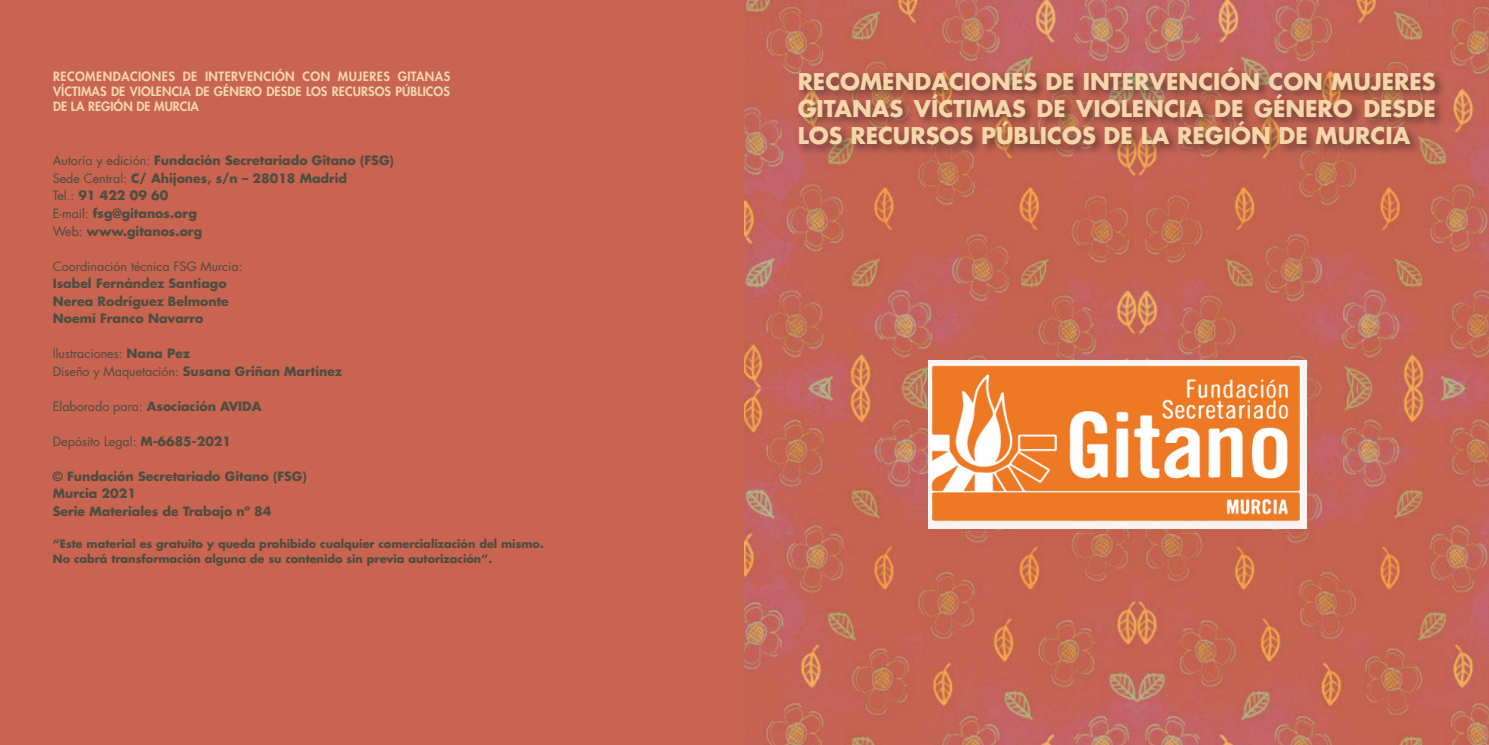
<style>
.page{position:relative;width:1489px;height:745px;background:#fff}
.page>*{position:absolute;margin:0;border:0;box-sizing:border-box;transform-origin:0 0}
.t1{font:700 22.5px/27px "Futura Std";color:#f6d6aa;text-align:justify}
.t2{font:700 12.5px "Futura Std";color:#4d4d41}
.TEXTO{font:800 12.5px/15px "Futura Std";letter-spacing:.005em;color:#f6d6aa;text-align:justify}
.t3{font:12.5px "Futura Std";color:#4d4d41}
.t4{font:700 11.25px "Futura Std";color:#4d4d41}
.s1{font-weight:400}
.s2{font-weight:700}
</style>
<div class="page">
<div style="left:0;top:0;width:747px;height:744px;background:#c86450"></div>
<img style="left:744px;top:0;width:744px;height:744px">
<svg style="left:927px;top:359px;width:379px;height:169px;fill:#faf3f2"></svg>
<div style="left:795px;top:64px;width:652px;height:92px;background:#231f20;opacity:.53"></div>
<img style="left:930px;top:364px;width:371px;height:157px">
<p class="TEXTO" style="left:53px;top:69px;width:398px">RECOMENDACIONES DE INTERVENCIÓN CON MUJERES GITANAS VÍCTIMAS DE VIOLENCIA DE GÉNERO DESDE LOS RECURSOS PÚBLICOS DE LA REGIÓN DE MURCIA</p>
<p class="t1" style="left:797px;top:67px;width:639px">RECOMENDACIONES DE INTERVENCIÓN CON MUJERES GITANAS VÍCTIMAS DE VIOLENCIA DE GÉNERO DESDE LOS RECURSOS PÚBLICOS DE LA REGIÓN DE MURCIA</p>
<p class="t2" style="left:53px;top:152px;width:342px"><span class="s1">Autoría y edición:</span> Fundación Secretariado Gitano (FSG)</p>
<p class="t2" style="left:53px;top:170px;width:296px"><span class="s1">Sede Central:</span> C/ Ahijones, s/n – 28018 Madrid</p>
<p class="t2" style="left:53px;top:187px;width:117px"><span class="s1">Tel.:</span> 91 422 09 60</p>
<p class="t2" style="left:53px;top:205px;width:145px"><span class="s1">E-mail:</span> fsg@gitanos.org</p>
<p class="t2" style="left:53px;top:222px;width:151px"><span class="s1">Web:</span> www.gitanos.org</p>
<p class="t3" style="left:53px;top:258px;width:191px">Coordinación técnica FSG Murcia:</p>
<p class="t2" style="left:53px;top:275px;width:175px">Isabel Fernández Santiago</p>
<p class="t2" style="left:53px;top:292px;width:177px">Nerea Rodríguez Belmonte</p>
<p class="t2" style="left:53px;top:310px;width:152px">Noemí Franco Navarro</p>
<p class="t3" style="left:53px;top:345px;width:139px">Ilustraciones: <span class="s2">Nana Pez</span></p>
<p class="t2" style="left:53px;top:362px;width:291px"><span class="s1">Diseño y Maquetación:</span> Susana Griñan Martínez</p>
<p class="t2" style="left:53px;top:397px;width:210px"><span class="s1">Elaborado para:</span> Asociación AVIDA</p>
<p class="t3" style="left:53px;top:433px;width:180px">Depósito Legal: <span class="s2">M-6685-2021</span></p>
<p class="t2" style="left:53px;top:467px;width:255px">© Fundación Secretariado Gitano (FSG)</p>
<p class="t2" style="left:53px;top:485px;width:85px">Murcia 2021</p>
<p class="t2" style="left:53px;top:502px;width:220px">Serie Materiales de Trabajo nº 84</p>
<p class="t4" style="left:53px;top:536px;width:492px">“Este material es gratuito y queda prohibido cualquier comercialización del mismo.</p>
<p class="t4" style="left:53px;top:551px;width:441px">No cabrá transformación alguna de su contenido sin previa autorización”.</p>
</div>
